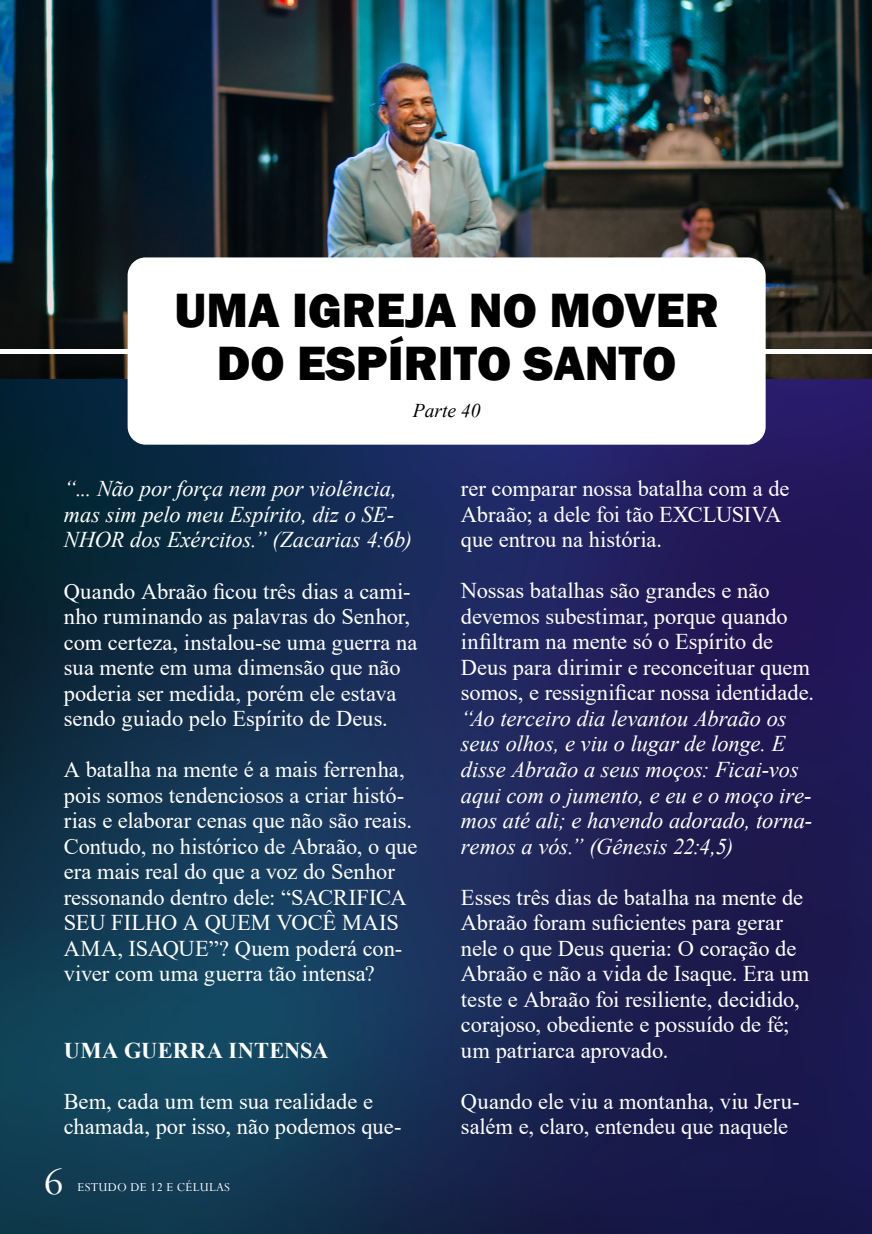
<style>
.page{position:relative;width:872px;height:1234px;background:#fff}
.page>*{position:absolute;margin:0;border:0;box-sizing:border-box;transform-origin:0 0}
.t1{font:800 49.5px/52.5px "Franklin Gothic";color:#000;text-align:center}
.t2{font:43.5px "Perpetua";color:#fff}
.t3{font:22.5px/25.5px "Times New Roman";color:#fff}
.t4{font:italic 22.5px/25.5px "Times New Roman";color:#fff}
.t5{font:700 22.5px "Times New Roman";letter-spacing:.01em;color:#fff}
.t6{font:italic 19.5px "Times New Roman";color:#000}
.t7{font:13.5px "Perpetua";letter-spacing:.02em;color:#fff}
</style>
<div class="page">
<img style="left:0;top:378px;width:872px;height:855px">
<img style="left:0;top:0;width:872px;height:378px">
<hr style="left:0;top:349px;width:872px;height:4px;background:#fff">
<div style="left:128px;top:257px;width:637px;height:187px;background:#fff;border-radius:18px"></div>
<h1 class="t1" style="left:174px;top:284px;width:546px">UMA IGREJA NO MOVER<br>DO ESPÍRITO SANTO</h1>
<p class="t6" style="left:413px;top:396px;width:69px">Parte 40</p>
<p class="t4" style="left:64px;top:475px;width:350px">“... Não por força nem por violência, mas sim pelo meu Espírito, diz o SE-<br>NHOR dos Exércitos.” (Zacarias 4:6b)</p>
<p class="t3" style="left:64px;top:577px;width:355px">Quando Abraão ficou três dias a cami&shy;nho ruminando as palavras do Senhor, com certeza, instalou-se uma guerra na sua mente em uma dimensão que não poderia ser medida, porém ele estava sendo guiado pelo Espírito de Deus.</p>
<p class="t3" style="left:64px;top:756px;width:355px">A batalha na mente é a mais ferrenha, pois somos tendenciosos a criar histó&shy;rias e elaborar cenas que não são reais.<br>Contudo, no histórico de Abraão, o que era mais real do que a voz do Senhor ressonando dentro dele: “SACRIFICA SEU FILHO A QUEM VOCÊ MAIS AMA, ISAQUE”? Quem poderá con&shy;viver com uma guerra tão intensa?</p>
<p class="t5" style="left:64px;top:1033px;width:266px">UMA GUERRA INTENSA</p>
<p class="t3" style="left:64px;top:1087px;width:339px">Bem, cada um tem sua realidade e chamada, por isso, não podemos que-</p>
<h2 class="t2" style="left:44px;top:1154px;width:21px">6</h2>
<p class="t7" style="left:78px;top:1178px;width:154px">ESTUDO DE 12 E CÉLULAS</p>
<p class="t3" style="left:461px;top:475px;width:330px">rer comparar nossa batalha com a de<br>Abraão; a dele foi tão EXCLUSIVA que entrou na história.</p>
<p class="t3" style="left:461px;top:577px;width:354px">Nossas batalhas são grandes e não devemos subestimar, porque quando infiltram na mente só o Espírito de Deus para dirimir e reconceituar quem somos, e ressignificar nossa identidade.</p>
<p class="t4" style="left:461px;top:705px;width:353px">“Ao terceiro dia levantou Abraão os seus olhos, e viu o lugar de longe. E disse Abraão a seus moços: Ficai-vos aqui com o jumento, e eu e o moço ire&shy;mos até ali; e havendo adorado, torna&shy;remos a vós.” (Gênesis 22:4,5)</p>
<p class="t3" style="left:461px;top:883px;width:350px">Esses três dias de batalha na mente de Abraão foram suficientes para gerar nele o que Deus queria: O coração de Abraão e não a vida de Isaque. Era um teste e Abraão foi resiliente, decidido, corajoso, obediente e possuído de fé; um patriarca aprovado.</p>
<p class="t3" style="left:461px;top:1087px;width:340px">Quando ele viu a montanha, viu Jeru&shy;salém e, claro, entendeu que naquele</p>
</div>
